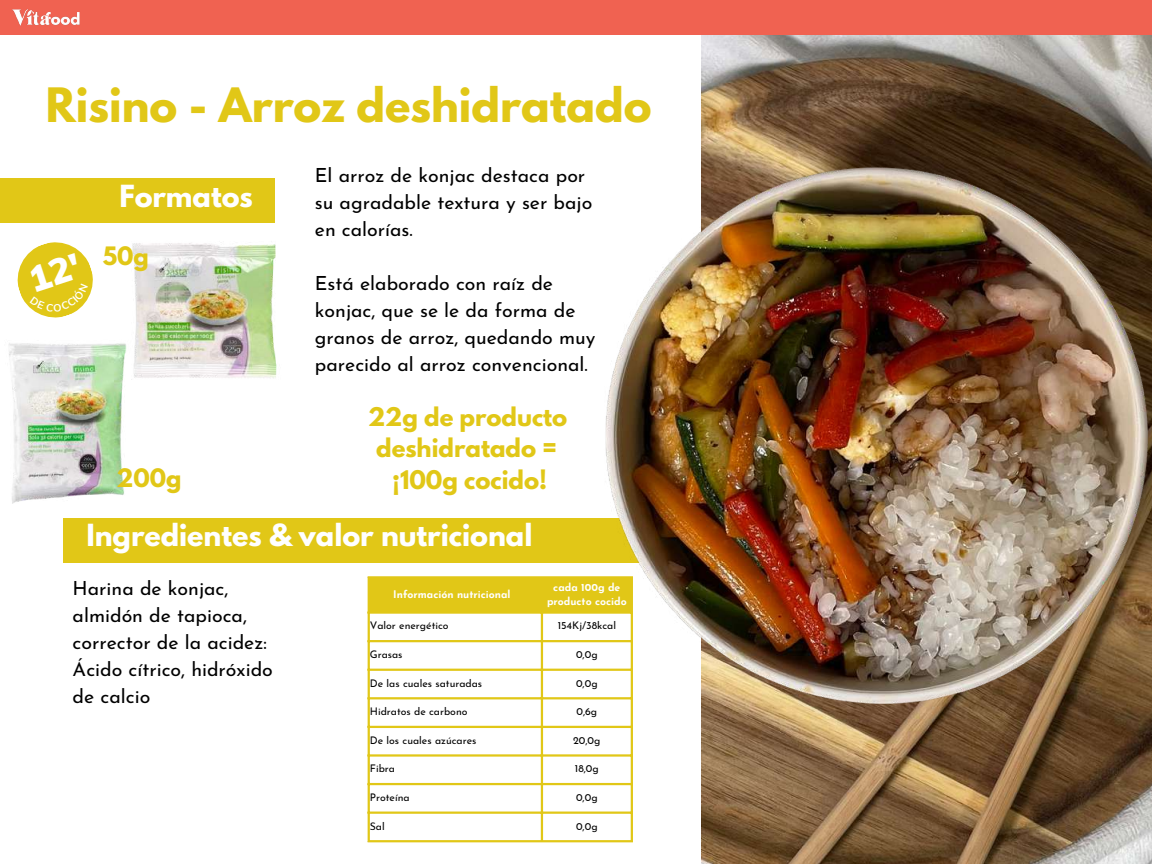
<style>
.page{position:relative;width:1152px;height:864px;background:#fff}
.page>*{position:absolute;margin:0;border:0;box-sizing:border-box;transform-origin:0 0}
.t1{font:700 42px "League Spartan";color:#e1c717}
.t2{font:700 27px "League Spartan";color:#fff}
.t3{font:700 22.8px/31.5px "League Spartan";color:#e1c717;text-align:center}
.t4{font:700 22.5px "League Spartan";color:#e1c717}
.t5{font:19.5px/27px "Josefin Sans";color:#000}
.t6{font:10.5px "Josefin Sans";color:#000}
.t7{font:700 10.5px/14px "Josefin Sans";color:#fff;text-align:center}
</style>
<div class="page">
<img style="left:701px;top:35px;width:451px;height:829px">
<div style="left:0;top:0;width:1152px;height:35px;background:#f06251"></div>
<img style="left:12px;top:9px;width:68px;height:17px">
<div style="left:63px;top:518px;width:1015px;height:44px;background:#e1c717"></div>
<div style="left:370px;top:579px;width:192px;height:32px;background:#e1c717"></div>
<hr style="left:368px;top:579px;width:2px;height:261px;background:#e1c717">
<hr style="left:541px;top:579px;width:2px;height:261px;background:#e1c717">
<hr style="left:631px;top:579px;width:2px;height:261px;background:#e1c717">
<hr style="left:368px;top:576px;width:265px;height:3px;background:#e1c717">
<hr style="left:368px;top:611px;width:265px;height:3px;background:#e1c717">
<hr style="left:368px;top:640px;width:265px;height:2px;background:#e1c717">
<hr style="left:368px;top:669px;width:265px;height:2px;background:#e1c717">
<hr style="left:368px;top:697px;width:265px;height:2px;background:#e1c717">
<hr style="left:368px;top:726px;width:265px;height:2px;background:#e1c717">
<hr style="left:368px;top:754px;width:265px;height:3px;background:#e1c717">
<hr style="left:368px;top:783px;width:265px;height:2px;background:#e1c717">
<hr style="left:368px;top:812px;width:265px;height:2px;background:#e1c717">
<hr style="left:368px;top:840px;width:265px;height:2px;background:#e1c717">
<img style="left:562px;top:148px;width:590px;height:568px">
<img style="left:9px;top:343px;width:115px;height:161px">
<img style="left:103px;top:207px;width:174px;height:207px">
<div style="left:0;top:178px;width:274px;height:45px;background:#e1c717"></div>
<svg style="left:17px;top:242px;width:76px;height:76px"></svg>
<h1 class="t1" style="left:46px;top:84px;width:607px">Risino - Arroz deshidratado</h1>
<h2 class="t2" style="left:119px;top:182px;width:135px">Formatos</h2>
<p class="t4" style="left:103px;top:245px;width:48px">50g</p>
<p class="t4" style="left:116px;top:466px;width:67px">200g</p>
<p class="t5" style="left:315px;top:164px;width:279px">El arroz de konjac destaca por su agradable textura y ser bajo en calorías.</p>
<p class="t5" style="left:315px;top:272px;width:282px">Está elaborado con raíz de konjac, que se le da forma de granos de arroz, quedando muy parecido al arroz convencional.</p>
<p class="t3" style="left:368px;top:404px;width:201px">22g de producto deshidratado = ¡100g cocido!</p>
<h2 class="t2" style="left:86px;top:522px;width:448px">Ingredientes &amp; valor nutricional</h2>
<p class="t5" style="left:73px;top:577px;width:202px">Harina de konjac, almidón de tapioca, corrector de la acidez:<br>Ácido cítrico, hidróxido de calcio</p>
<p class="t7" style="left:393px;top:588px;width:119px">Información nutricional</p>
<p class="t7" style="left:547px;top:581px;width:81px">cada 100g de producto cocido</p>
<p class="t6" style="left:370px;top:622px;width:80px">Valor energético</p>
<p class="t6" style="left:558px;top:622px;width:60px">154Kj/38kcal</p>
<p class="t6" style="left:370px;top:650px;width:34px">Grasas</p>
<p class="t6" style="left:576px;top:650px;width:23px">0,0g</p>
<p class="t6" style="left:370px;top:679px;width:114px">De las cuales saturadas</p>
<p class="t6" style="left:576px;top:679px;width:23px">0,0g</p>
<p class="t6" style="left:370px;top:707px;width:99px">Hidratos de carbono</p>
<p class="t6" style="left:577px;top:707px;width:22px">0,6g</p>
<p class="t6" style="left:370px;top:736px;width:108px">De los cuales azúcares</p>
<p class="t6" style="left:573px;top:736px;width:29px">20,0g</p>
<p class="t6" style="left:370px;top:764px;width:27px">Fibra</p>
<p class="t6" style="left:575px;top:764px;width:25px">18,0g</p>
<p class="t6" style="left:370px;top:793px;width:41px">Proteína</p>
<p class="t6" style="left:576px;top:793px;width:23px">0,0g</p>
<p class="t6" style="left:370px;top:822px;width:16px">Sal</p>
<p class="t6" style="left:576px;top:822px;width:23px">0,0g</p>
</div>
